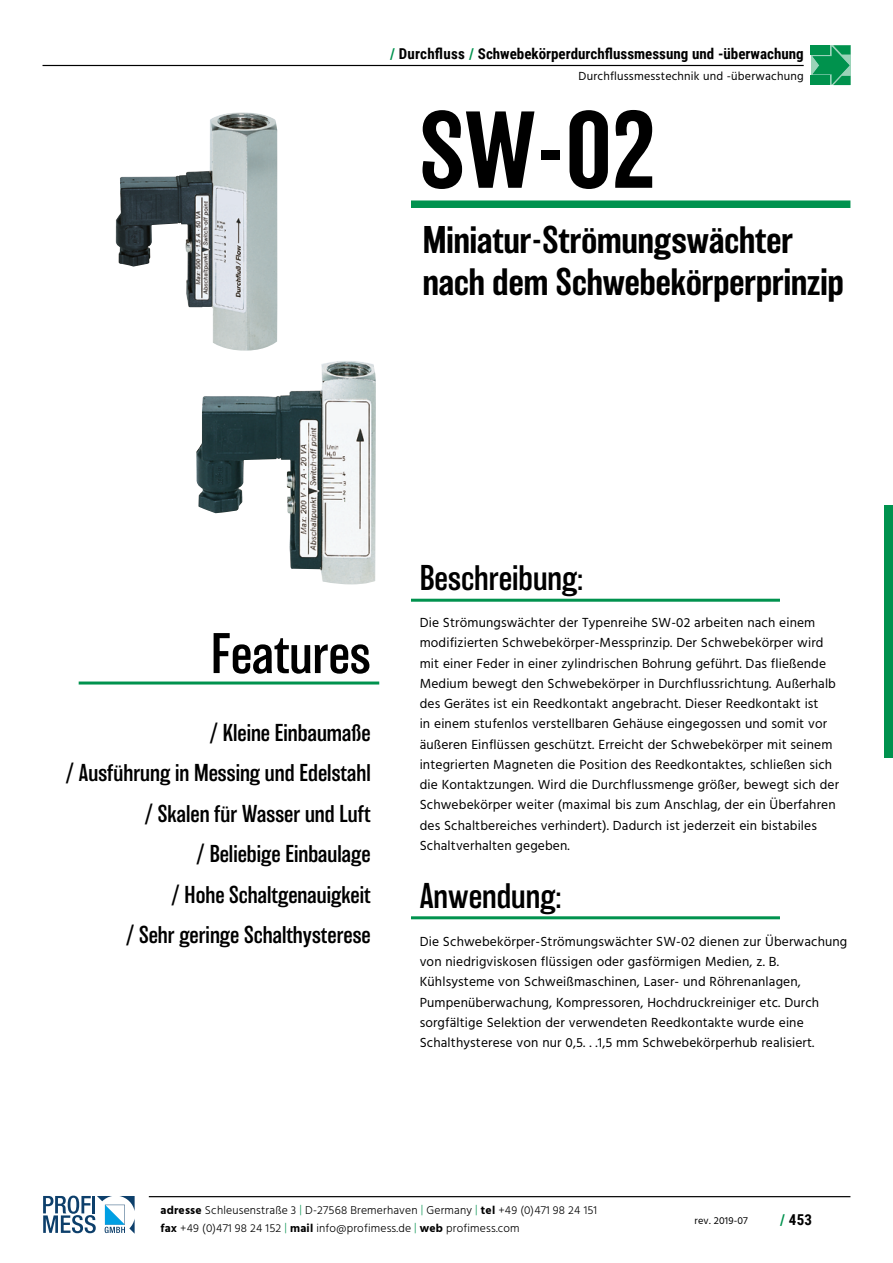
<style>
.page{position:relative;width:893px;height:1263px;background:#fff}
.page>*{position:absolute;margin:0;border:0;box-sizing:border-box;transform-origin:0 0}
.t1{font:500 100.35px "Balboa";color:#000}
.t2{font:300 52.65px "Balboa";color:#000}
.t3{font:500 35.55px/42.6px "Balboa";color:#000}
.t4{font:300 33px "Balboa";color:#000}
.t5{font:300 22.5px/40.5px "Balboa";color:#000;text-align:right}
.t6{font:700 15px "Roboto Condensed";color:#000}
.t7{font:13.5px/20.2px "Hind Guntur";letter-spacing:.01em;color:#000}
.t8{font:12px "Hind Guntur";letter-spacing:.015em;color:#000}
.t9{font:300 11.7px/18px "Hind Guntur";letter-spacing:.015em;color:#000}
.t10{font:10.35px "Hind Guntur";letter-spacing:.015em;color:#000}
.s1{color:#00924e}
.s2{font-weight:700}
</style>
<div class="page">
<div style="left:811px;top:45px;width:39px;height:40px;background:#9ad3b8"></div>
<div style="left:811px;top:45px;width:19px;height:10px;background:#00924d"></div>
<div style="left:811px;top:76px;width:19px;height:9px;background:#00924d"></div>
<svg style="left:812px;top:45px;width:38px;height:40px"></svg>
<hr style="left:43px;top:65px;width:761px;height:1px;background:#000">
<hr style="left:149px;top:1196px;width:701px;height:1px;background:#000">
<svg style="left:43px;top:1195px;width:92px;height:39px"></svg>
<div style="left:885px;top:505px;width:8px;height:253px;background:#00924e"></div>
<div style="left:411px;top:200px;width:439px;height:8px;background:#00924e"></div>
<hr style="left:411px;top:599px;width:369px;height:3px;background:#00924e">
<hr style="left:411px;top:916px;width:369px;height:3px;background:#00924e">
<hr style="left:79px;top:681px;width:300px;height:3px;background:#00924e">
<img style="left:116px;top:112px;width:161px;height:239px">
<img style="left:196px;top:361px;width:180px;height:223px">
<p class="t6" style="left:390px;top:43px;width:415px"><span class="s1">/</span> Durchfluss <span class="s1">/</span> Schwebekörperdurchflussmessung und -überwachung</p>
<p class="t8" style="left:579px;top:69px;width:227px">Durchflussmesstechnik und -überwachung</p>
<h1 class="t1" style="left:419px;top:95px;width:239px">SW-02</h1>
<h3 class="t3" style="left:423px;top:218px;width:423px">Miniatur-Strömungswächter nach dem Schwebekörperprinzip</h3>
<h2 class="t2" style="left:211px;top:626px;width:161px">Features</h2>
<h3 class="t5" style="left:66px;top:712px;width:307px">/ Kleine Einbaumaße<br>/ Ausführung in Messing und Edelstahl / Skalen für Wasser und Luft<br>/ Beliebige Einbaulage<br>/ Hohe Schaltgenauigkeit<br>/ Sehr geringe Schalthysterese</h3>
<h3 class="t4" style="left:420px;top:560px;width:165px">Beschreibung:</h3>
<p class="t7" style="left:420px;top:612px;width:421px">Die Strömungswächter der Typenreihe SW-02 arbeiten nach einem modifizierten Schwebekörper-Messprinzip. Der Schwebekörper wird mit einer Feder in einer zylindrischen Bohrung geführt. Das fließende Medium bewegt den Schwebekörper in Durchflussrichtung. Außerhalb des Gerätes ist ein Reedkontakt angebracht. Dieser Reedkontakt ist<br>in einem stufenlos verstellbaren Gehäuse eingegossen und somit vor äußeren Einflüssen geschützt. Erreicht der Schwebekörper mit seinem integrierten Magneten die Position des Reedkontaktes, schließen sich die Kontaktzungen. Wird die Durchflussmenge größer, bewegt sich der Schwebekörper weiter (maximal bis zum Anschlag, der ein Überfahren des Schaltbereiches verhindert). Dadurch ist jederzeit ein bistabiles Schaltverhalten gegeben.</p>
<h3 class="t4" style="left:420px;top:879px;width:143px">Anwendung:</h3>
<p class="t7" style="left:420px;top:931px;width:429px">Die Schwebekörper-Strömungswächter SW-02 dienen zur Überwachung von niedrigviskosen flüssigen oder gasförmigen Medien, z. B.<br>Kühlsysteme von Schweißmaschinen, Laser- und Röhrenanlagen, Pumpenüberwachung, Kompressoren, Hochdruckreiniger etc. Durch sorgfältige Selektion der verwendeten Reedkontakte wurde eine Schalthysterese von nur 0,5. . .1,5 mm Schwebekörperhub realisiert.</p>
<p class="t9" style="left:161px;top:1201px;width:438px"><span class="s2">adresse</span> Schleusenstraße 3 <span class="s1">|</span> D-27568 Bremerhaven <span class="s1">|</span> Germany <span class="s1">|</span> <span class="s2">tel</span> +49 (0)471 98 24 151 <span class="s2">fax</span> +49 (0)471 98 24 152 <span class="s1">|</span> <span class="s2">mail</span> info@profimess.de <span class="s1">|</span> <span class="s2">web</span> profimess.com</p>
<p class="t10" style="left:695px;top:1214px;width:55px">rev. 2019-07</p>
<p class="t6" style="left:780px;top:1209px;width:33px"><span class="s1">/</span> 453</p>
</div>
